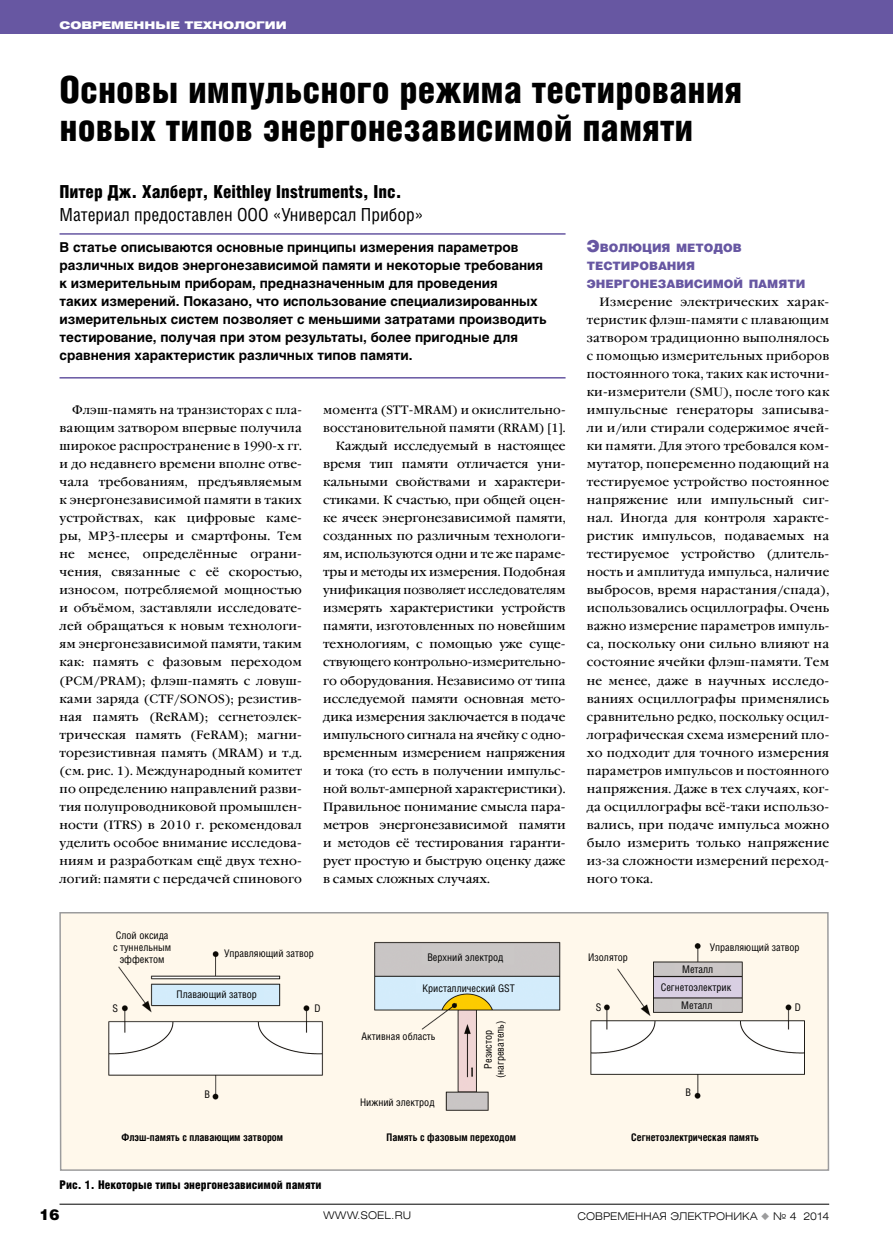
<style>
.page{position:relative;width:893px;height:1251px;background:#fff}
.page>*{position:absolute;margin:0;border:0;box-sizing:border-box;transform-origin:0 0}
.t1{font:900 37.5px/37.5px "Helios Cond";color:#000}
.t2{font:900 18px "Helios Cond";color:#000}
.t3{font:18px "Helios Cond";color:#000}
.t4{font:900 15px "Helios";color:#000}
.t5{font:700 13.5px/18px "Helios";color:#000}
.t6{font:12px/18px "Garamond Book C";color:#000;text-align:justify}
.t7{font:12px/18px "Garamond Book C";color:#000;text-align:justify;scale:.96 1}
.t8{font:900 12px "Helios Cond";color:#000}
.t9{font:900 11.55px/18px "Helios";color:#6757a2}
.t10{font:10.5px/12px "Helios Cond";color:#000;text-align:center}
.t11{font:700 10.5px "Helios Cond";color:#000}
.t12{font:300 10.5px "Helios Ext";color:#000}
.t13{font:900 10.5px "Helios Ext";color:#fff}
.s1{font-size:16.5px}
.s2{color:#9c9c9d}
</style>
<div class="page">
<div style="left:0;top:0;width:893px;height:34px;background:#6757a2"></div>
<hr style="left:60px;top:1203px;width:769px;height:1px;background:#000">
<hr style="left:60px;top:377px;width:506px;height:1px;background:#6757a2">
<hr style="left:60px;top:233px;width:506px;height:2px;background:#6757a2">
<svg style="left:59px;top:912px;width:771px;height:259px;background:#f4efe5"></svg>
<p class="t13" style="left:60px;top:19px;width:229px">Современные технологии</p>
<h1 class="t1" style="left:60px;top:70px;width:684px">Основы импульсного режима тестирования новых типов энергонезависимой памяти</h1>
<h2 class="t2" style="left:60px;top:181px;width:344px">Питер Дж. Халберт, Keithley Instruments, Inc.</h2>
<h2 class="t3" style="left:60px;top:203px;width:366px">Материал предоставлен ООО «Универсал Прибор»</h2>
<p class="t5" style="left:60px;top:238px;width:489px">В статье описываются основные принципы измерения параметров различных видов энергонезависимой памяти и некоторые требования к измерительным приборам, предназначенным для проведения<br>таких измерений. Показано, что использование специализированных измерительных систем позволяет с меньшими затратами производить тестирование, получая при этом результаты, более пригодные для сравнения характеристик различных типов памяти.</p>
<p class="t7" style="left:60px;top:401px;width:254px;text-indent:13px">Флэш-память на транзисторах с пла&shy;вающим затвором впервые получила широкое распространение в 1990-х гг. и до недавнего времени вполне отве&shy;чала требованиям, предъявляемым к энергонезависимой памяти в таких устройствах, как цифровые каме&shy;ры, MP3-плееры и смартфоны. Тем не менее, определённые ограни&shy;чения, связанные с её скоростью, износом, потребляемой мощностью и объёмом, заставляли исследовате&shy;лей обращаться к новым технологи&shy;ям энергонезависимой памяти, таким как: память с фазовым переходом (PCM/PRAM); флэш-память с ловуш&shy;ками заряда (CTF/SONOS); резистив&shy;ная память (ReRAM); сегнетоэлек&shy;трическая память (FeRAM); магни&shy;торезистивная память (MRAM) и т.д. (см. рис. 1). Международный комитет по определению направлений разви&shy;тия полупроводниковой промышлен&shy;ности (ITRS) в 2010 г. рекомендовал уделить особое внимание исследова&shy;ниям и разработкам ещё двух техно&shy;логий: памяти с передачей спинового</p>
<p class="t6" style="left:323px;top:401px;width:244px">момента (STT-MRAM) и окислительно-</p>
<p class="t7" style="left:323px;top:419px;width:254px">восстановительной памяти (RRAM) [1].</p>
<p class="t6" style="left:336px;top:437px;width:231px">Каждый исследуемый в настоящее</p>
<p class="t6" style="left:323px;top:455px;width:244px">время тип памяти отличается уни-</p>
<p class="t6" style="left:323px;top:473px;width:244px">кальными свойствами и характери-</p>
<p class="t6" style="left:323px;top:491px;width:244px">стиками. К счастью, при общей оцен-</p>
<p class="t6" style="left:323px;top:509px;width:244px">ке ячеек энергонезависимой памяти,</p>
<p class="t6" style="left:323px;top:527px;width:244px">созданных по различным технологи-</p>
<p class="t6" style="left:323px;top:545px;width:244px">ям, используются одни и те же параме-</p>
<p class="t6" style="left:323px;top:563px;width:244px">тры и методы их измерения. Подобная</p>
<p class="t7" style="left:323px;top:581px;width:254px">унификация позволяет исследователям</p>
<p class="t6" style="left:323px;top:599px;width:244px">измерять характеристики устройств</p>
<p class="t6" style="left:323px;top:617px;width:244px">памяти, изготовленных по новейшим</p>
<p class="t6" style="left:323px;top:635px;width:244px">технологиям, с помощью уже суще-</p>
<p class="t6" style="left:323px;top:653px;width:244px">ствующего контрольно-измерительно-</p>
<p class="t6" style="left:323px;top:671px;width:244px">го оборудования. Независимо от типа</p>
<p class="t6" style="left:323px;top:689px;width:244px">исследуемой памяти основная мето-</p>
<p class="t6" style="left:323px;top:707px;width:244px">дика измерения заключается в подаче</p>
<p class="t6" style="left:323px;top:725px;width:244px">импульсного сигнала на ячейку с одно-</p>
<p class="t6" style="left:323px;top:743px;width:244px">временным измерением напряжения</p>
<p class="t6" style="left:323px;top:761px;width:244px">и тока (то есть в получении импульс-</p>
<p class="t6" style="left:323px;top:779px;width:244px">ной вольт-амперной характеристики).</p>
<p class="t6" style="left:323px;top:797px;width:244px">Правильное понимание смысла пара-</p>
<p class="t6" style="left:323px;top:815px;width:244px">метров энергонезависимой памяти</p>
<p class="t6" style="left:323px;top:833px;width:244px">и методов её тестирования гаранти-</p>
<p class="t6" style="left:323px;top:851px;width:244px">рует простую и быструю оценку даже</p>
<p class="t6" style="left:323px;top:869px;width:168px">в самых сложных случаях.</p>
<p class="t9" style="left:587px;top:238px;width:220px"><span class="s1">Э</span>волюция методов тестирования энергонезависимой памяти</p>
<p class="t6" style="left:587px;top:293px;width:244px;text-indent:13px">Измерение электрических харак&shy;теристик флэш-памяти с плавающим затвором традиционно выполнялось с помощью измерительных приборов постоянного тока, таких как источни&shy;ки-измерители (SMU), после того как импульсные генераторы записыва&shy;ли и/или стирали содержимое ячей&shy;ки памяти. Для этого требовался ком&shy;мутатор, попеременно подающий на тестируемое устройство постоянное напряжение или импульсный сиг&shy;нал. Иногда для контроля характе&shy;ристик импульсов, подаваемых на тестируемое устройство (длитель&shy;ность и амплитуда импульса, наличие выбросов, время нарастания/спада), использовались осциллографы. Очень важно измерение параметров импуль&shy;са, поскольку они сильно влияют на состояние ячейки флэш-памяти. Тем не менее, даже в научных исследо&shy;ваниях осциллографы применялись сравнительно редко, поскольку осцил&shy;лографическая схема измерений пло&shy;хо подходит для точного измерения параметров импульсов и постоянного напряжения. Даже в тех случаях, ког&shy;да осциллографы всё-таки использо&shy;вались, при подаче импульса можно было измерить только напряжение из-за сложности измерений переход&shy;ного тока.</p>
<p class="t10" style="left:113px;top:928px;width:60px">Слой оксида с туннельным эффектом</p>
<p class="t10" style="left:710px;top:940px;width:91px">Управляющий затвор</p>
<p class="t10" style="left:224px;top:946px;width:91px">Управляющий затвор</p>
<p class="t10" style="left:588px;top:950px;width:41px">Изолятор</p>
<p class="t10" style="left:427px;top:950px;width:77px">Верхний электрод</p>
<p class="t10" style="left:423px;top:981px;width:94px">Кристаллический GST</p>
<p class="t10" style="left:361px;top:1029px;width:76px">Активная область</p>
<p class="t10" style="left:682px;top:962px;width:33px">Металл</p>
<p class="t10" style="left:681px;top:998px;width:33px">Металл</p>
<p class="t10" style="left:661px;top:980px;width:72px">Сегнетоэлектрик</p>
<p class="t10" style="left:177px;top:987px;width:82px">Плавающий затвор</p>
<p class="t10" style="left:112px;top:1001px;width:7px">S</p>
<p class="t10" style="left:596px;top:1000px;width:7px">S</p>
<p class="t10" style="left:314px;top:1001px;width:8px">D</p>
<p class="t10" style="left:795px;top:1000px;width:8px">D</p>
<p class="t10" style="left:482px;top:1077px;width:59px;rotate:-90deg">Резистор (нагреватель)</p>
<p class="t10" style="left:204px;top:1088px;width:7px">B</p>
<p class="t11" style="left:122px;top:1130px;width:163px">Флэш-память с плавающим затвором</p>
<p class="t8" style="left:60px;top:1177px;width:263px">Рис. 1. Некоторые типы энергонезависимой памяти</p>
<p class="t10" style="left:360px;top:1095px;width:76px">Нижний электрод</p>
<p class="t10" style="left:686px;top:1086px;width:7px">B</p>
<p class="t11" style="left:387px;top:1130px;width:131px">Память с фазовым переходом</p>
<p class="t11" style="left:631px;top:1130px;width:129px">Сегнетоэлектрическая память</p>
<p class="t4" style="left:40px;top:1204px;width:22px">16</p>
<p class="t12" style="left:323px;top:1208px;width:89px">WWW.SOEL.RU</p>
<p class="t12" style="left:578px;top:1208px;width:253px">СОВРЕМЕННАЯ ЭЛЕКТРОНИКА <span class="s2">◆</span> № 4 2014</p>
</div>
